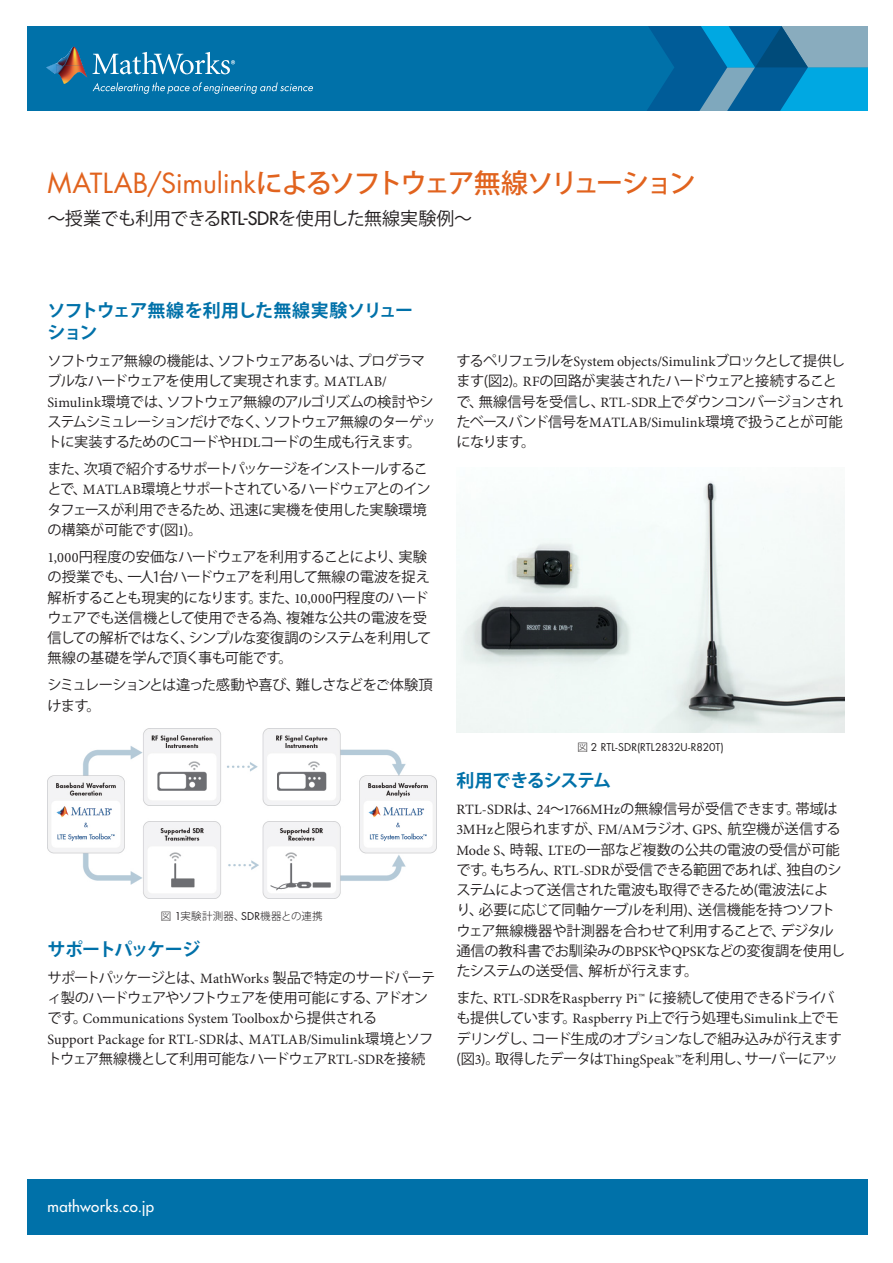
<style>
.page{position:relative;width:893px;height:1263px;background:#fff}
.page>*{position:absolute;margin:0;border:0;box-sizing:border-box;transform-origin:0 0}
.t1{font:500 27px "Koz Go Pr 6 N";letter-spacing:-.11em;color:#e1631e}
.t2{font:18px "Koz Go Pr 6 N";letter-spacing:-.02em;color:#231f20}
.t3{font:700 18px/22.5px "Koz Go Pr 6 N";letter-spacing:-.035em;color:#0071a9}
.t4{font:700 18px "Koz Go Pr 6 N";letter-spacing:-.055em;color:#0071a9}
.t5{font:500 15px "Futura Std";letter-spacing:.025em;color:#fff}
.t6{font:14.25px/20.2px "Koz Go Pr 6 N";letter-spacing:-.04em;color:#231f20}
.t7{font:14.25px/20.2px "Koz Go Pr 6 N";letter-spacing:-.02em;color:#231f20}
.t8{font:14.25px/20.2px "Koz Go Pr 6 N";letter-spacing:-.06em;color:#231f20}
.t9{font:10.5px "Futura Std";letter-spacing:-.005em;color:#231f20}
.t10{font:300 10.5px "Koz Go Pr 6 N";letter-spacing:.015em;color:#231f20}
.s1{font-family:"Futura Std";font-weight:400}
.s2{font-family:"Futura Std";font-weight:500}
.s3{font-family:"Minion Pro"}
.s4{font-family:"Koz Go Pr 6 N";font-weight:300}
</style>
<div class="page">
<img style="left:47px;top:729px;width:389px;height:170px">
<img style="left:456px;top:481px;width:389px;height:251px">
<div style="left:27px;top:1179px;width:841px;height:56px;background:#0071a9"></div>
<div style="left:27px;top:26px;width:841px;height:85px;background:#0071a9"></div>
<img style="left:56px;top:47px;width:27px;height:18px">
<svg style="left:46px;top:63px;width:10px;height:11px"></svg>
<img style="left:56px;top:65px;width:31px;height:19px">
<svg style="left:93px;top:82px;width:220px;height:12px"></svg>
<svg style="left:93px;top:52px;width:142px;height:22px"></svg>
<svg style="left:647px;top:26px;width:221px;height:85px;background:#1e7fb1"></svg>
<p class="t1" style="left:47px;top:168px;width:650px"><span class="s1">MATLAB/Simulink</span>によるソフトウェア無線ソリューション</p>
<p class="t2" style="left:47px;top:209px;width:426px">～授業でも利用できる<span class="s2">RTL-SDR</span>を使用した無線実験例～</p>
<p class="t3" style="left:47px;top:299px;width:367px">ソフトウェア無線を利用した無線実験ソリューション</p>
<p class="t6" style="left:47px;top:351px;width:390px">ソフトウェア無線の機能は、ソフトウェアあるいは、プログラマブルなハードウェアを使用して実現されます。<span class="s3">MATLAB/ Simulink</span>環境では、ソフトウェア無線のアルゴリズムの検討やシステムシミュレーションだけでなく、ソフトウェア無線のターゲットに実装するためのCコードや<span class="s3">HDL</span>コードの生成も行えます。</p>
<p class="t6" style="left:47px;top:459px;width:385px">また、次項で紹介するサポートパッケージをインストールすることで、<span class="s3">MATLAB</span>環境とサポートされているハードウェアとのインタフェースが利用できるため、迅速に実機を使用した実験環境の構築が可能です(図<span class="s3">1</span>)。</p>
<p class="t6" style="left:47px;top:547px;width:385px"><span class="s3">1,000</span>円程度の安価なハードウェアを利用することにより、実験の授業でも、一人1台ハードウェアを利用して無線の電波を捉え解析することも現実的になります。また、<span class="s3">10,000</span>円程度のハードウェアでも送信機として使用できる為、複雑な公共の電波を受信しての解析ではなく、シンプルな変復調のシステムを利用して無線の基礎を学んで頂く事も可能です。</p>
<p class="t6" style="left:47px;top:675px;width:387px">シミュレーションとは違った感動や喜び、難しさなどをご体験頂けます。</p>
<p class="t10" style="left:161px;top:910px;width:164px">図 <span class="s1">1</span>実験計測器、<span class="s1">SDR</span>機器との連携</p>
<p class="t4" style="left:47px;top:939px;width:155px">サポートパッケージ</p>
<p class="t8" style="left:47px;top:968px;width:390px">サポートパッケージとは、<span class="s3">MathWorks</span> 製品で特定のサードパーティ製のハードウェアやソフトウェアを使用可能にする、アドオンです。<span class="s3">Communications System Toolbox</span>から提供される<br><span class="s3">Support Package for RTL-SDR</span>は、<span class="s3">MATLAB/Simulink</span>環境とソフトウェア無線機として利用可能なハードウェア<span class="s3">RTL-SDR</span>を接続</p>
<p class="t6" style="left:456px;top:351px;width:390px">するペリフェラルを<span class="s3">System objects/Simulink</span>ブロックとして提供します(図<span class="s3">2</span>)。<span class="s3">RF</span>の回路が実装されたハードウェアと接続することで、無線信号を受信し、<span class="s3">RTL-SDR</span>上でダウンコンバージョンされたベースバンド信号を<span class="s3">MATLAB/Simulink</span>環境で扱うことが可能になります。</p>
<p class="t9" style="left:577px;top:740px;width:148px"><span class="s4">図</span> 2 RTL-SDR(RTL2832U-R820T)</p>
<p class="t4" style="left:456px;top:770px;width:156px">利用できるシステム</p>
<p class="t7" style="left:456px;top:799px;width:390px"><span class="s3">RTL-SDR</span>は、<span class="s3">24</span>～<span class="s3">1766MHz</span>の無線信号が受信できます。帯域は<span class="s3">3MHz</span>と限られますが、<span class="s3">FM/AM</span>ラジオ、<span class="s3">GPS</span>、航空機が送信する<span class="s3">Mode S</span>、時報、<span class="s3">LTE</span>の一部など複数の公共の電波の受信が可能です。もちろん、<span class="s3">RTL-SDR</span>が受信できる範囲であれば、独自のシステムによって送信された電波も取得できるため(電波法により、必要に応じて同軸ケーブルを利用)、送信機能を持つソフトウェア無線機器や計測器を合わせて利用することで、デジタル通信の教科書でお馴染みの<span class="s3">BPSK</span>や<span class="s3">QPSK</span>などの変復調を使用したシステムの送受信、解析が行えます。</p>
<p class="t6" style="left:456px;top:988px;width:387px">また、<span class="s3">RTL-SDR</span>を<span class="s3">Raspberry Pi™</span> に接続して使用できるドライバも提供しています。<span class="s3">Raspberry Pi</span>上で行う処理も<span class="s3">Simulink</span>上でモデリングし、コード生成のオプションなしで組み込みが行えます(図<span class="s3">3</span>)。取得したデータは<span class="s3">ThingSpeak™</span>を利用し、サーバーにアッ</p>
<p class="t5" style="left:47px;top:1197px;width:108px">mathworks.co.jp</p>
</div>
